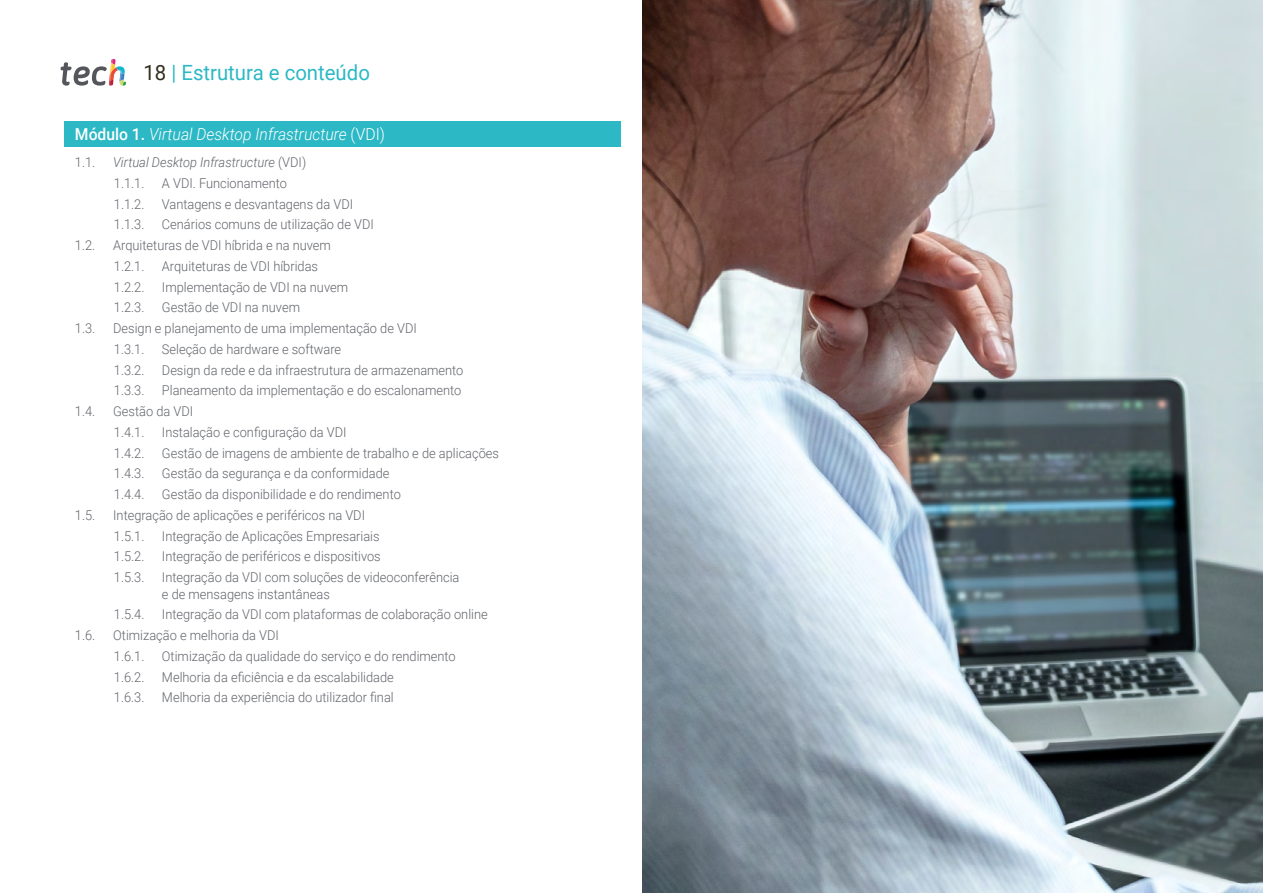
<style>
.page{position:relative;width:1263px;height:893px;background:#fff}
.page>*{position:absolute;margin:0;border:0;box-sizing:border-box;transform-origin:0 0}
.t1{font:21px "Roboto";color:#2db8c5}
.t2{font:italic 300 16.5px "Roboto";color:#fff;scale:.95 1}
.t3{font:300 13.5px/20.7px "Roboto";color:#61646a;scale:.95 1}
.t4{font:italic 300 13.5px/20.7px "Roboto";color:#61646a;scale:.95 1}
.s1{color:#312e20}
.s2{font-weight:500;font-style:normal}
.s3{font-style:normal}
</style>
<div class="page">
<div style="left:64px;top:121px;width:557px;height:25px;background:#2db8c5"></div>
<img style="left:642px;top:0;width:621px;height:893px">
<svg style="left:61px;top:59px;width:65px;height:27px"></svg>
<h1 class="t1" style="left:144px;top:57px;width:228px"><span class="s1">18</span> | Estrutura e conteúdo</h1>
<p class="t2" style="left:75px;top:123px;width:328px"><span class="s2">Módulo 1.</span> Virtual Desktop Infrastructure <span class="s3">(VDI)</span></p>
<p class="t3" style="left:75px;top:151px;width:23px">1.1.</p>
<p class="t4" style="left:113px;top:151px;width:205px">Virtual Desktop Infrastructure <span class="s3">(VDI)<br>1.1.1.</span></p>
<p class="t3" style="left:162px;top:172px;width:133px">A VDI. Funcionamento</p>
<p class="t3" style="left:114px;top:193px;width:34px">1.1.2.</p>
<p class="t3" style="left:162px;top:193px;width:203px">Vantagens e desvantagens da VDI</p>
<p class="t3" style="left:114px;top:214px;width:34px">1.1.3.</p>
<p class="t3" style="left:162px;top:214px;width:224px">Cenários comuns de utilização de VDI</p>
<p class="t3" style="left:75px;top:234px;width:23px">1.2.</p>
<p class="t3" style="left:113px;top:234px;width:231px">Arquiteturas de VDI híbrida e na nuvem<br>1.2.1.</p>
<p class="t3" style="left:162px;top:255px;width:166px">Arquiteturas de VDI híbridas</p>
<p class="t3" style="left:114px;top:276px;width:34px">1.2.2.</p>
<p class="t3" style="left:162px;top:276px;width:197px">Implementação de VDI na nuvem</p>
<p class="t3" style="left:114px;top:297px;width:34px">1.2.3.</p>
<p class="t3" style="left:162px;top:297px;width:147px">Gestão de VDI na nuvem</p>
<p class="t3" style="left:75px;top:317px;width:23px">1.3.</p>
<p class="t3" style="left:113px;top:317px;width:321px">Design e planejamento de uma implementação de VDI<br>1.3.1.</p>
<p class="t3" style="left:162px;top:338px;width:190px">Seleção de hardware e software</p>
<p class="t3" style="left:114px;top:359px;width:34px">1.3.2.</p>
<p class="t3" style="left:162px;top:359px;width:319px">Design da rede e da infraestrutura de armazenamento</p>
<p class="t3" style="left:114px;top:380px;width:34px">1.3.3.</p>
<p class="t3" style="left:162px;top:380px;width:317px">Planeamento da implementação e do escalonamento</p>
<p class="t3" style="left:75px;top:400px;width:23px">1.4.</p>
<p class="t3" style="left:113px;top:400px;width:86px">Gestão da VDI<br>1.4.1.</p>
<p class="t3" style="left:162px;top:421px;width:196px">Instalação e configuração da VDI</p>
<p class="t3" style="left:114px;top:442px;width:34px">1.4.2.</p>
<p class="t3" style="left:162px;top:442px;width:356px">Gestão de imagens de ambiente de trabalho e de aplicações</p>
<p class="t3" style="left:114px;top:463px;width:34px">1.4.3.</p>
<p class="t3" style="left:162px;top:463px;width:241px">Gestão da segurança e da conformidade</p>
<p class="t3" style="left:114px;top:483px;width:34px">1.4.4.</p>
<p class="t3" style="left:162px;top:483px;width:253px">Gestão da disponibilidade e do rendimento</p>
<p class="t3" style="left:75px;top:504px;width:23px">1.5.</p>
<p class="t3" style="left:113px;top:504px;width:267px">Integração de aplicações e periféricos na VDI<br>1.5.1.</p>
<p class="t3" style="left:162px;top:525px;width:231px">Integração de Aplicações Empresariais</p>
<p class="t3" style="left:114px;top:546px;width:34px">1.5.2.</p>
<p class="t3" style="left:162px;top:546px;width:232px">Integração de periféricos e dispositivos</p>
<p class="t3" style="left:114px;top:566px;width:34px">1.5.3.</p>
<p class="t3" style="left:162px;top:569px;width:315px;line-height:16.5px">Integração da VDI com soluções de videoconferência e de mensagens instantâneas</p>
<p class="t3" style="left:114px;top:604px;width:34px">1.5.4.</p>
<p class="t3" style="left:162px;top:604px;width:344px">Integração da VDI com plataformas de colaboração online</p>
<p class="t3" style="left:75px;top:624px;width:23px">1.6.</p>
<p class="t3" style="left:113px;top:624px;width:176px">Otimização e melhoria da VDI<br>1.6.1.</p>
<p class="t3" style="left:162px;top:645px;width:311px">Otimização da qualidade do serviço e do rendimento</p>
<p class="t3" style="left:114px;top:666px;width:34px">1.6.2.</p>
<p class="t3" style="left:162px;top:666px;width:246px">Melhoria da eficiência e da escalabilidade</p>
<p class="t3" style="left:114px;top:687px;width:34px">1.6.3.</p>
<p class="t3" style="left:162px;top:687px;width:245px">Melhoria da experiência do utilizador final</p>
</div>
